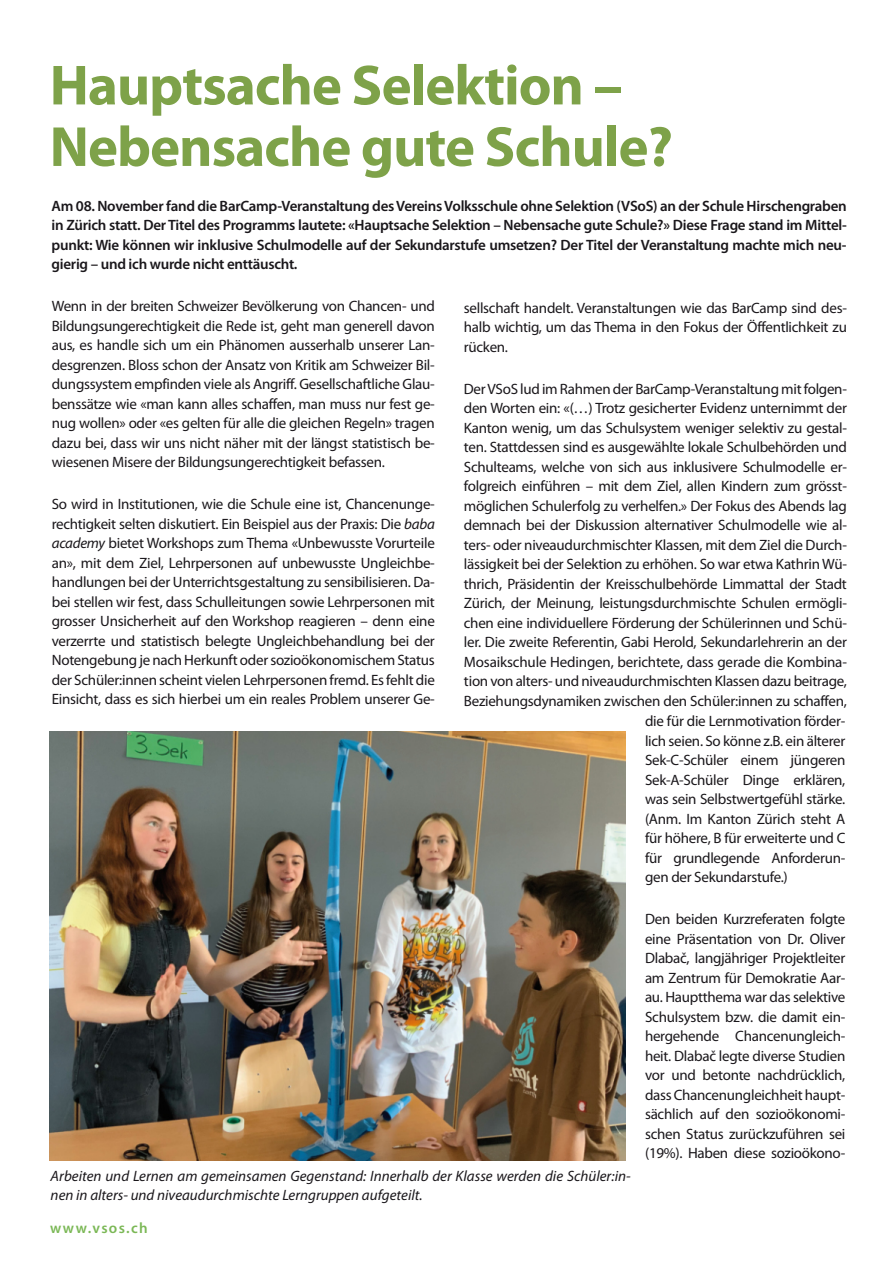
<style>
.page{position:relative;width:893px;height:1263px;background:#fff}
.page>*{position:absolute;margin:0;border:0;box-sizing:border-box;transform-origin:0 0}
.t1{font:700 57px/61.5px "Myriad Pro";letter-spacing:-.02em;color:#7ea249}
.t2{font:15px/19.5px "Myriad Pro";letter-spacing:-.02em;color:#1a171b;text-align:justify}
.t3{font:600 15px/19.5px "Myriad Pro";letter-spacing:-.02em;color:#1a171b;text-align:justify}
.t4{font:italic 15px/19.5px "Myriad Pro";color:#1a171b}
.t5{font:600 15px "Myriad Pro";letter-spacing:.09em;color:#7bb856}
.s1{font-style:italic}
</style>
<div class="page">
<img style="left:50px;top:732px;width:575px;height:429px">
<h1 class="t1" style="left:50px;top:59px;width:625px">Hauptsache Selektion –<br>Nebensache gute Schule?</h1>
<p class="t3" style="left:52px;top:197px;width:797px">Am 08. November fand die BarCamp-Veranstaltung des Vereins Volksschule ohne Selektion (VSoS) an der Schule Hirschengraben in Zürich statt. Der Titel des Programms lautete: «Hauptsache Selektion – Nebensache gute Schule?» Diese Frage stand im Mittel&shy;punkt: Wie können wir inklusive Schulmodelle auf der Sekundarstufe umsetzen? Der Titel der Veranstaltung machte mich neu&shy;gierig – und ich wurde nicht enttäuscht.</p>
<p class="t2" style="left:52px;top:298px;width:385px">Wenn in der breiten Schweizer Bevölkerung von Chancen- und Bildungsungerechtigkeit die Rede ist, geht man generell davon aus, es handle sich um ein Phänomen ausserhalb unserer Lan&shy;desgrenzen. Bloss schon der Ansatz von Kritik am Schweizer Bil&shy;dungssystem empfinden viele als Angriff. Gesellschaftliche Glau&shy;benssätze wie «man kann alles schaffen, man muss nur fest ge&shy;nug wollen» oder «es gelten für alle die gleichen Regeln» tragen dazu bei, dass wir uns nicht näher mit der längst statistisch be&shy;wiesenen Misere der Bildungsungerechtigkeit befassen.</p>
<p class="t2" style="left:52px;top:496px;width:385px">So wird in Institutionen, wie die Schule eine ist, Chancenunge&shy;rechtigkeit selten diskutiert. Ein Beispiel aus der Praxis: Die <span class="s1">baba academy</span> bietet Workshops zum Thema «Unbewusste Vorurteile an», mit dem Ziel, Lehrpersonen auf unbewusste Ungleichbe&shy;handlungen bei der Unterrichtsgestaltung zu sensibilisieren. Da&shy;bei stellen wir fest, dass Schulleitungen sowie Lehrpersonen mit grosser Unsicherheit auf den Workshop reagieren – denn eine verzerrte und statistisch belegte Ungleichbehandlung bei der Notengebung je nach Herkunft oder sozioökonomischem Status der Schüler:innen scheint vielen Lehrpersonen fremd. Es fehlt die Einsicht, dass es sich hierbei um ein reales Problem unserer Ge-</p>
<p class="t2" style="left:464px;top:299px;width:385px">sellschaft handelt. Veranstaltungen wie das BarCamp sind des&shy;halb wichtig, um das Thema in den Fokus der Öffentlichkeit zu rücken.</p>
<p class="t2" style="left:464px;top:380px;width:385px">DerVSoS lud im Rahmen der BarCamp-Veranstaltung mit folgen&shy;den Worten ein: «(…) Trotz gesicherter Evidenz unternimmt der Kanton wenig, um das Schulsystem weniger selektiv zu gestal&shy;ten. Stattdessen sind es ausgewählte lokale Schulbehörden und Schulteams, welche von sich aus inklusivere Schulmodelle er&shy;folgreich einführen – mit dem Ziel, allen Kindern zum grösst&shy;möglichen Schulerfolg zu verhelfen.» Der Fokus des Abends lag demnach bei der Diskussion alternativer Schulmodelle wie al&shy;ters- oder niveaudurchmischter Klassen, mit dem Ziel die Durch&shy;lässigkeit bei der Selektion zu erhöhen. So war etwa Kathrin Wü&shy;thrich, Präsidentin der Kreisschulbehörde Limmattal der Stadt Zürich, der Meinung, leistungsdurchmischte Schulen ermögli&shy;chen eine individuellere Förderung der Schülerinnen und Schü&shy;ler. Die zweite Referentin, Gabi Herold, Sekundarlehrerin an der Mosaikschule Hedingen, berichtete, dass gerade die Kombina&shy;tion von alters- und niveaudurchmischten Klassen dazu beitrage, Beziehungsdynamiken zwischen den Schüler:innen zu schaffen,</p>
<p class="t4" style="left:51px;top:1167px;width:582px">Arbeiten und Lernen am gemeinsamen Gegenstand: Innerhalb der Klasse werden die Schüler:in&shy;nen in alters- und niveaudurchmischte Lerngruppen aufgeteilt.</p>
<p class="t5" style="left:50px;top:1221px;width:99px">www.vsos.ch</p>
<p class="t2" style="left:645px;top:713px;width:202px">die für die Lernmotivation förder&shy;lich seien. So könne z.B. ein älterer Sek-C-Schüler einem jüngeren Sek-A-Schüler Dinge erklären, was sein Selbstwertgefühl stärke. (Anm. Im Kanton Zürich steht A für höhere, B für erweiterte und C für grundlegende Anforderun&shy;gen der Sekundarstufe.)</p>
<p class="t2" style="left:645px;top:911px;width:202px">Den beiden Kurzreferaten folgte eine Präsentation von Dr. Oliver Dlabač, langjähriger Projektleiter am Zentrum für Demokratie Aar&shy;au. Hauptthema war das selektive Schulsystem bzw. die damit ein&shy;hergehende Chancenungleich&shy;heit. Dlabač legte diverse Studien vor und betonte nachdrücklich, dass Chancenungleichheit haupt&shy;sächlich auf den sozioökonomi&shy;schen Status zurückzuführen sei (19%). Haben diese sozioökono-</p>
</div>
